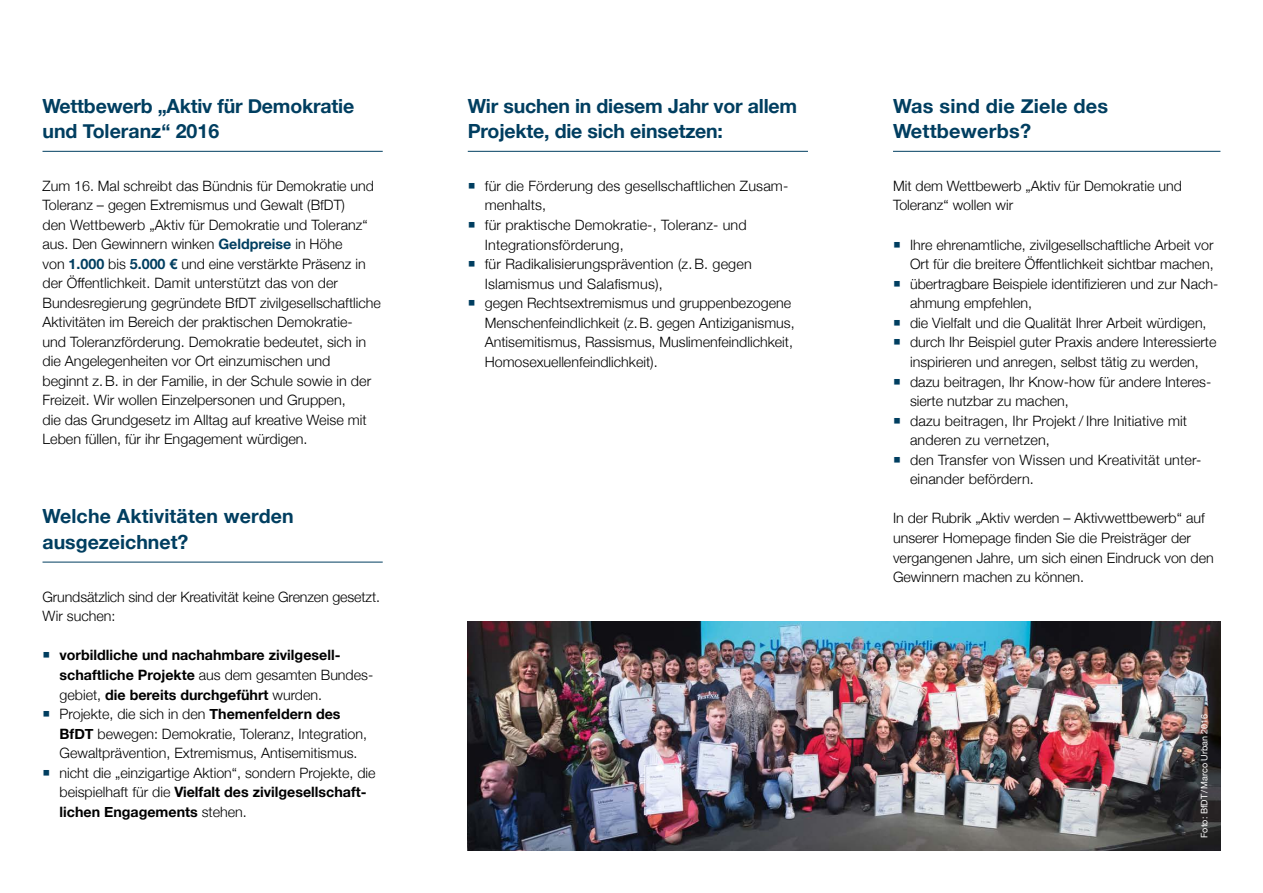
<style>
.page{position:relative;width:1263px;height:893px;background:#fff}
.page>*{position:absolute;margin:0;border:0;box-sizing:border-box;transform-origin:0 0}
.t1{font:700 19.5px/25.5px "Helvetica Neue";letter-spacing:-.01em;color:#003e60}
.t2{font:700 19.5px/25.5px "Helvetica Neue";letter-spacing:.01em;color:#003e60}
.t3{font:300 14.25px/19.5px "Helvetica Neue";color:#000}
.t4{font:9px "Helvetica Neue";color:#fff}
.s1{font-weight:700;color:#003e60}
.s2{font-weight:700}
</style>
<div class="page">
<img style="left:468px;top:621px;width:752px;height:229px">
<hr style="left:468px;top:151px;width:340px;height:1px;background:#003e60">
<hr style="left:43px;top:562px;width:340px;height:1px;background:#003e60">
<hr style="left:893px;top:151px;width:327px;height:1px;background:#003e60">
<hr style="left:43px;top:151px;width:340px;height:1px;background:#003e60">
<h1 class="t1" style="left:43px;top:93px;width:313px">Wettbewerb „Aktiv für Demokratie und Toleranz“ 2016</h1>
<p class="t3" style="left:43px;top:175px;width:340px">Zum 16. Mal schreibt das Bündnis für Demokratie und Toleranz – gegen Extremismus und Gewalt (BfDT)<br>den Wettbewerb „Aktiv für Demokratie und Toleranz“ aus. Den Gewinnern winken <span class="s1">Geldpreise</span> in Höhe<br>von <span class="s1">1.000</span> bis <span class="s1">5.000 €</span> und eine verstärkte Präsenz in der Öffentlichkeit. Damit unterstützt das von der Bundesregierung gegründete BfDT zivilgesellschaftliche Aktivitäten im Bereich der praktischen Demokratie-<br>und Toleranzförderung. Demokratie bedeutet, sich in die Angelegenheiten vor Ort einzumischen und<br>beginnt z.B. in der Familie, in der Schule sowie in der Freizeit. Wir wollen Einzelpersonen und Gruppen,<br>die das Grundgesetz im Alltag auf kreative Weise mit Leben füllen, für ihr Engagement würdigen.</p>
<h1 class="t2" style="left:43px;top:504px;width:253px">Welche Aktivitäten werden ausgezeichnet?</h1>
<p class="t3" style="left:43px;top:586px;width:339px">Grundsätzlich sind der Kreativität keine Grenzen gesetzt.<br>Wir suchen:</p>
<p class="t3" style="left:60px;top:644px;width:317px"><span class="s2">vorbildliche und nachahmbare zivilgesell&shy;schaftliche Projekte</span> aus dem gesamten Bundes&shy;gebiet, <span class="s2">die bereits durchgeführt</span> wurden.<br>Projekte, die sich in den <span class="s2">Themenfeldern des BfDT</span> bewegen: Demokratie, Toleranz, Integration, Gewaltprävention, Extremismus, Antisemitismus. nicht die „einzigartige Aktion“, sondern Projekte, die beispielhaft für die <span class="s2">Vielfalt des zivilgesellschaft&shy;lichen Engagements</span> stehen.</p>
<h1 class="t1" style="left:468px;top:93px;width:331px">Wir suchen in diesem Jahr vor allem<br>Projekte, die sich einsetzen:</h1>
<p class="t3" style="left:485px;top:175px;width:311px">für die Förderung des gesellschaftlichen Zusam&shy;menhalts,<br>für praktische Demokratie-, Toleranz- und Integrationsförderung,<br>für Radikalisierungsprävention (z.B. gegen Islamismus und Salafismus),<br>gegen Rechtsextremismus und gruppenbezogene Menschenfeindlichkeit (z.B. gegen Antiziganismus, Antisemitismus, Rassismus, Muslimenfeindlichkeit, Homosexuellenfeindlichkeit).</p>
<h1 class="t2" style="left:893px;top:93px;width:217px">Was sind die Ziele des<br>Wettbewerbs?</h1>
<p class="t3" style="left:893px;top:175px;width:290px">Mit dem Wettbewerb „Aktiv für Demokratie und<br>Toleranz“ wollen wir</p>
<p class="t3" style="left:910px;top:234px;width:310px">Ihre ehrenamtliche, zivilgesellschaftliche Arbeit vor Ort für die breitere Öffentlichkeit sichtbar machen, übertragbare Beispiele identifizieren und zur Nach&shy;ahmung empfehlen,<br>die Vielfalt und die Qualität Ihrer Arbeit würdigen, durch Ihr Beispiel guter Praxis andere Interessierte inspirieren und anregen, selbst tätig zu werden, dazu beitragen, Ihr Know-how für andere Interes&shy;sierte nutzbar zu machen,<br>dazu beitragen, Ihr Projekt / Ihre Initiative mit anderen zu vernetzen,<br>den Transfer von Wissen und Kreativität unter&shy;einander befördern.</p>
<p class="t3" style="left:893px;top:508px;width:322px">In der Rubrik „Aktiv werden – Aktivwettbewerb“ auf unserer Homepage finden Sie die Preisträger der vergangenen Jahre, um sich einen Eindruck von den Gewinnern machen zu können.</p>
<p class="t4" style="left:1198px;top:838px;width:126px;rotate:-90deg">Foto: BfDT/Marco Urban 2016</p>
</div>
